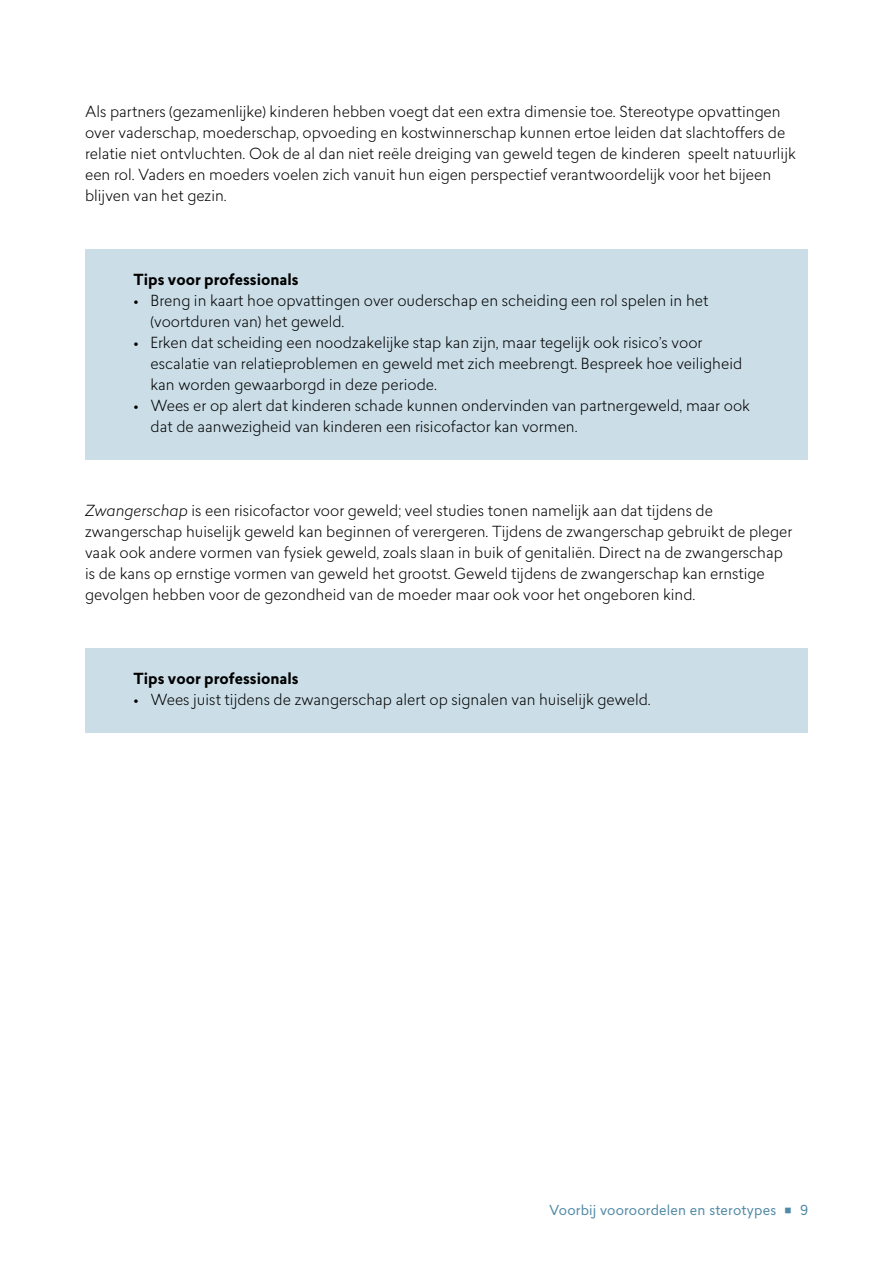
<style>
.page{position:relative;width:893px;height:1263px;background:#fff}
.page>*{position:absolute;margin:0;border:0;box-sizing:border-box;transform-origin:0 0}
.brood{font:300 15px/21px "Lasiver";color:#000}
.kader_kop{font:700 15px "Lasiver";color:#000}
.t1{font:13.5px "Lasiver";letter-spacing:.01em;color:#518aa6}
.s1{font-style:italic}
</style>
<div class="page">
<div style="left:85px;top:249px;width:723px;height:210px;background:#cbdee8"></div>
<div style="left:85px;top:648px;width:723px;height:84px;background:#cbdee8"></div>
<p class="brood" style="left:85px;top:101px;width:712px">Als partners (gezamenlijke) kinderen hebben voegt dat een extra dimensie toe. Stereotype opvattingen over vaderschap, moederschap, opvoeding en kostwinnerschap kunnen ertoe leiden dat slachtoffers de relatie niet ontvluchten. Ook de al dan niet reële dreiging van geweld tegen de kinderen speelt natuurlijk een rol. Vaders en moeders voelen zich vanuit hun eigen perspectief verantwoordelijk voor het bijeen blijven van het gezin.</p>
<p class="kader_kop" style="left:134px;top:269px;width:167px">Tips voor professionals</p>
<p class="brood" style="left:151px;top:290px;width:559px;text-indent:-17px">• Breng in kaart hoe opvattingen over ouderschap en scheiding een rol spelen in het (voortduren van) het geweld.</p>
<p class="brood" style="left:151px;top:332px;width:593px;text-indent:-17px">• Erken dat scheiding een noodzakelijke stap kan zijn, maar tegelijk ook risico’s voor escalatie van relatieproblemen en geweld met zich meebrengt. Bespreek hoe veiligheid kan worden gewaarborgd in deze periode.</p>
<p class="brood" style="left:151px;top:395px;width:601px;text-indent:-17px">• Wees er op alert dat kinderen schade kunnen ondervinden van partnergeweld, maar ook dat de aanwezigheid van kinderen een risicofactor kan vormen.</p>
<p class="brood" style="left:85px;top:500px;width:709px"><span class="s1">Zwangerschap</span> is een risicofactor voor geweld; veel studies tonen namelijk aan dat tijdens de zwangerschap huiselijk geweld kan beginnen of verergeren. Tijdens de zwangerschap gebruikt de pleger vaak ook andere vormen van fysiek geweld, zoals slaan in buik of genitaliën. Direct na de zwangerschap is de kans op ernstige vormen van geweld het grootst. Geweld tijdens de zwangerschap kan ernstige gevolgen hebben voor de gezondheid van de moeder maar ook voor het ongeboren kind.</p>
<p class="kader_kop" style="left:134px;top:668px;width:167px">Tips voor professionals</p>
<p class="brood" style="left:134px;top:689px;width:519px">• Wees juist tijdens de zwangerschap alert op signalen van huiselijk geweld.</p>
<p class="t1" style="left:549px;top:1201px;width:228px">Voorbij vooroordelen en sterotypes</p>
<p class="t1" style="left:800px;top:1201px;width:9px">9</p>
</div>
